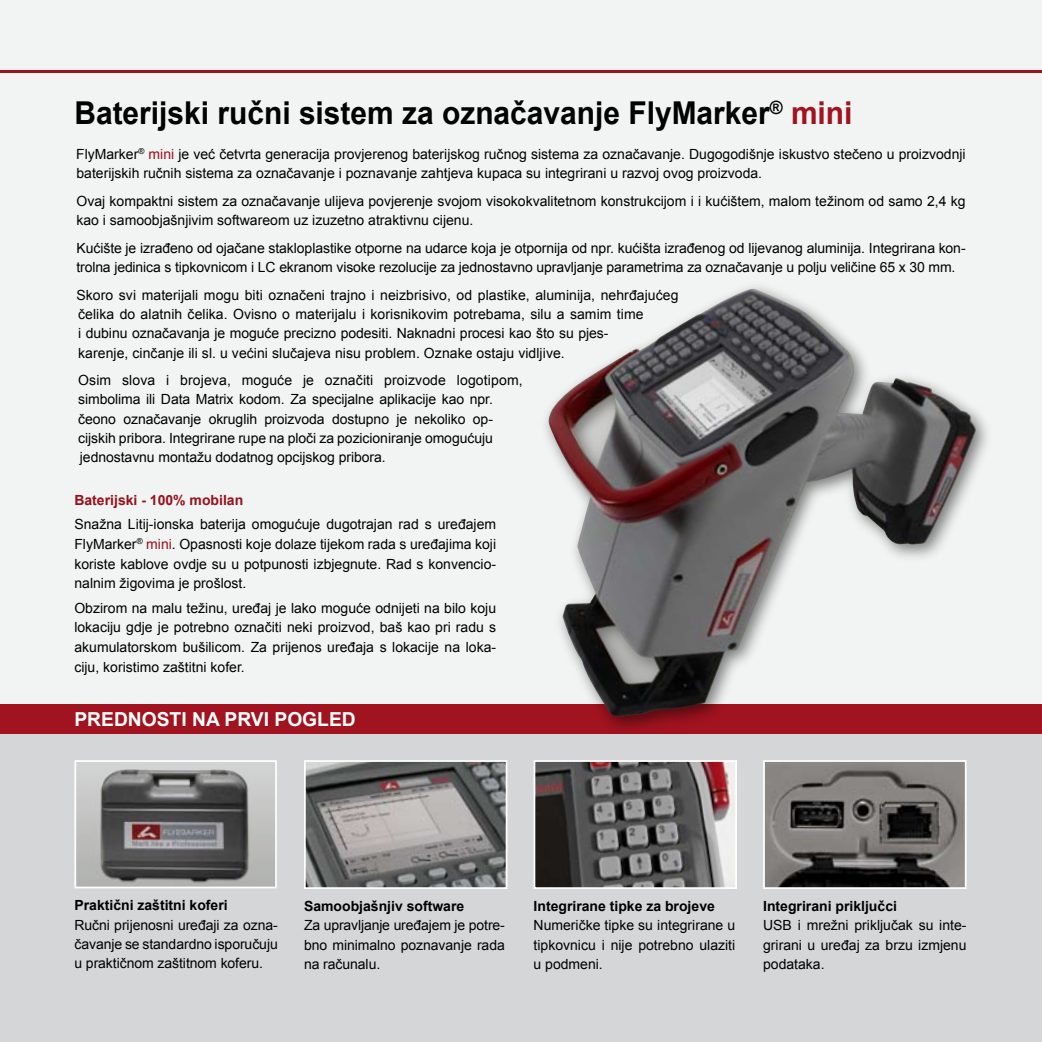
<style>
.page{position:relative;width:1042px;height:1042px;background:#f2f3f3}
.page>*{position:absolute;margin:0;border:0;box-sizing:border-box;transform-origin:0 0}
.t1{font:700 31.5px "Arial";color:#000;scale:.95 1}
.t2{font:700 19.25px "Arial";color:#fff}
.t3{font:14px/19.2px "Arial";color:#000;text-align:justify}
.t4{font:700 14px "Arial";color:#000}
.t5{font:700 14px "Arial";color:#96121c}
.s1{color:#a1131f}
.s2{color:#96121c}
</style>
<div class="page">
<div style="left:0;top:717px;width:1042px;height:325px;background:#d5d6d7"></div>
<hr style="left:0;top:71px;width:1042px;height:2px;background:#a1131f">
<img style="left:307px;top:763px;width:197px;height:123px">
<div style="left:304px;top:760px;width:203px;height:129px;border:2px solid #fff"></div>
<img style="left:77px;top:769px;width:197px;height:116px">
<div style="left:74px;top:760px;width:203px;height:128px;border:2px solid #fff"></div>
<img style="left:766px;top:763px;width:197px;height:123px">
<div style="left:763px;top:760px;width:203px;height:129px;border:2px solid #fff"></div>
<img style="left:536px;top:763px;width:198px;height:123px">
<div style="left:533px;top:760px;width:204px;height:129px;border:2px solid #fff"></div>
<div style="left:0;top:704px;width:1042px;height:30px;background:#a1131f"></div>
<div style="left:538px;top:278px;width:458px;height:459px;background:#000;opacity:.5"></div>
<img style="left:547px;top:288px;width:430px;height:429px">
<h1 class="t1" style="left:74px;top:92px;width:820px">Baterijski ručni sistem za označavanje FlyMarker<sup>®</sup> <span class="s1">mini</span></h1>
<p class="t3" style="left:76px;top:145px;width:891px">FlyMarker<sup>®</sup> <span class="s2">mini</span> je već četvrta generacija provjerenog baterijskog ručnog sistema za označavanje. Dugogodišnje iskustvo stečeno u proizvodnji baterijskih ručnih sistema za označavanje i poznavanje zahtjeva kupaca su integrirani u razvoj ovog proizvoda.</p>
<p class="t3" style="left:76px;top:192px;width:890px">Ovaj kompaktni sistem za označavanje ulijeva povjerenje svojom visokokvalitetnom konstrukcijom i i kućištem, malom težinom od samo 2,4 kg kao i samoobjašnjivim softwareom uz izuzetno atraktivnu cijenu.</p>
<p class="t3" style="left:76px;top:238px;width:890px">Kućište je izrađeno od ojačane stakloplastike otporne na udarce koja je otpornija od npr. kućišta izrađenog od lijevanog aluminija. Integrirana kon&shy;trolna jedinica s tipkovnicom i LC ekranom visoke rezolucije za jednostavno upravljanje parametrima za označavanje u polju veličine 65 x 30 mm.</p>
<p class="t3" style="left:76px;top:285px;width:603px;text-align:left">Skoro svi materijali mogu biti označeni trajno i neizbrisivo, od plastike, aluminija, nehrđajućeg čelika do alatnih čelika. Ovisno o materijalu i korisnikovim potrebama, silu a samim time<br>i dubinu označavanja je moguće precizno podesiti. Naknadni procesi kao što su pjes-<br>karenje, cinčanje ili sl. u većini slučajeva nisu problem. Oznake ostaju vidljive.</p>
<p class="t3" style="left:78px;top:371px;width:446px;text-align:left">Osim slova i brojeva, moguće je označiti proizvode logotipom, simbolima ili Data Matrix kodom. Za specijalne aplikacije kao npr. čeono označavanje okruglih proizvoda dostupno je nekoliko op&shy;cijskih pribora. Integrirane rupe na ploči za pozicioniranje omogućuju jednostavnu montažu dodatnog opcijskog pribora.</p>
<p class="t5" style="left:74px;top:491px;width:170px">Baterijski - 100% mobilan</p>
<p class="t3" style="left:74px;top:515px;width:423px">Snažna Litij-ionska baterija omogućuje dugotrajan rad s uređajem FlyMarker<sup>®</sup> <span class="s2">mini</span>. Opasnosti koje dolaze tijekom rada s uređajima koji koriste kablove ovdje su u potpunosti izbjegnute. Rad s konvencio&shy;nalnim žigovima je prošlost.</p>
<p class="t3" style="left:74px;top:598px;width:423px">Obzirom na malu težinu, uređaj je lako moguće odnijeti na bilo koju lokaciju gdje je potrebno označiti neki proizvod, baš kao pri radu s akumulatorskom bušilicom. Za prijenos uređaja s lokacije na loka&shy;ciju, koristimo zaštitni kofer.</p>
<h2 class="t2" style="left:74px;top:707px;width:28px">Prednost</h2>
<h2 class="t2" style="left:181px;top:707px;width:108px">i na prvi pogled</h2>
<p class="t4" style="left:74px;top:896px;width:155px">Praktični zaštitni koferi</p>
<p class="t3" style="left:74px;top:915px;width:205px">Ručni prijenosni uređaji za ozna&shy;čavanje se standardno isporučuju u praktičnom zaštitnom koferu.</p>
<p class="t4" style="left:304px;top:897px;width:162px">Samoobjašnjiv software</p>
<p class="t3" style="left:304px;top:916px;width:202px">Za upravljanje uređajem je potre&shy;bno minimalno poznavanje rada na računalu.</p>
<p class="t4" style="left:533px;top:897px;width:183px">Integrirane tipke za brojeve</p>
<p class="t3" style="left:533px;top:916px;width:203px">Numeričke tipke su integrirane u tipkovnicu i nije potrebno ulaziti u podmeni.</p>
<p class="t4" style="left:763px;top:897px;width:135px">Integrirani priključci</p>
<p class="t3" style="left:763px;top:916px;width:205px">USB i mrežni priključak su inte&shy;grirani u uređaj za brzu izmjenu podataka.</p>
</div>
